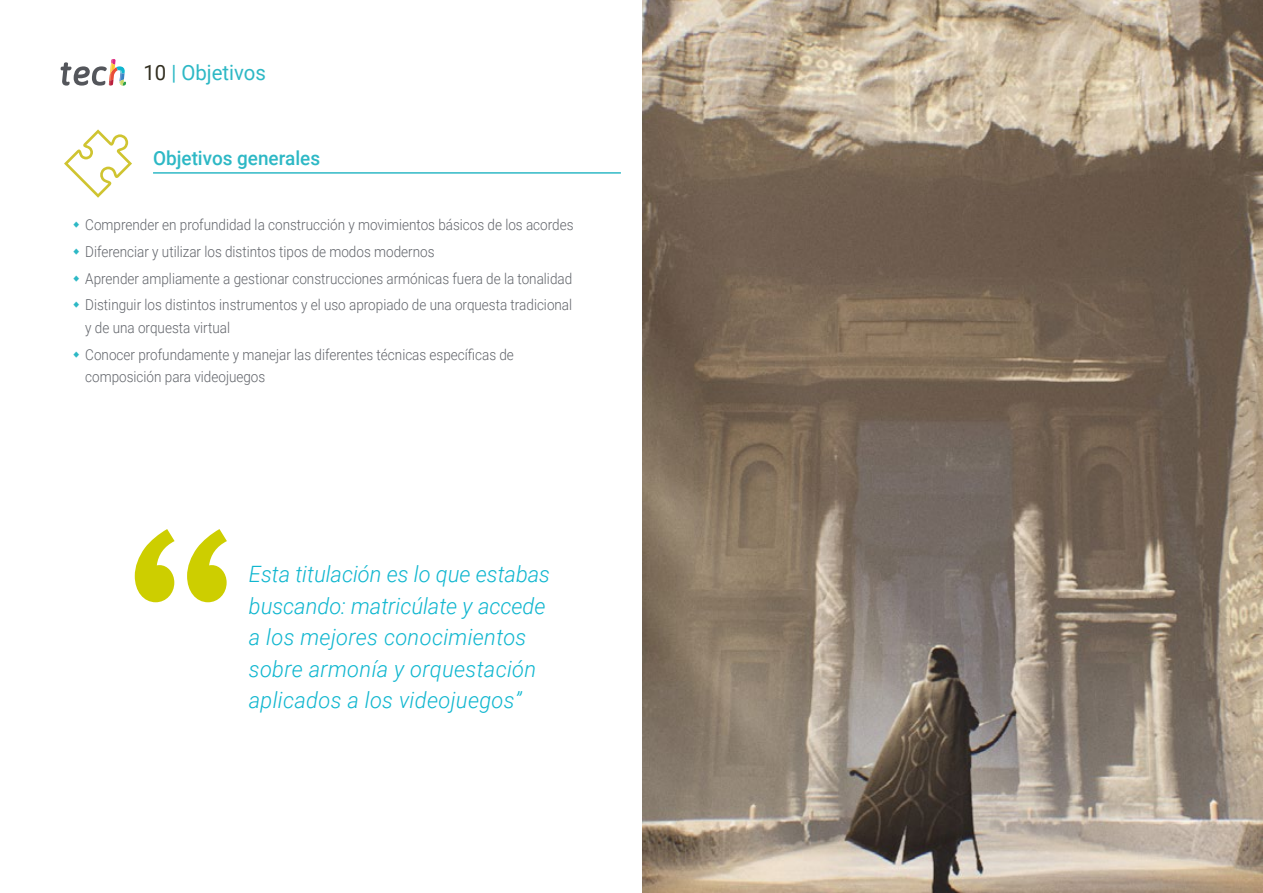
<style>
.page{position:relative;width:1263px;height:893px;background:#fff}
.page>*{position:absolute;margin:0;border:0;box-sizing:border-box;transform-origin:0 0}
.t1{font:italic 300 22.5px/31.5px "Roboto";letter-spacing:.015em;color:#0fb6cf}
.t2{font:21px "Roboto";color:#2db8c5}
.t3{font:500 19.5px "Roboto";color:#2db8c5}
.t4{font:300 15px/26.7px "Roboto";color:#61646a;scale:.9 1}
.s1{color:#312e20}
</style>
<div class="page">
<hr style="left:153px;top:173px;width:468px;height:1px;background:#2db8c5">
<svg style="left:64px;top:129px;width:68px;height:69px"></svg>
<img style="left:642px;top:0;width:621px;height:893px">
<svg style="left:61px;top:59px;width:65px;height:27px"></svg>
<svg style="left:135px;top:529px;width:92px;height:73px"></svg>
<h2 class="t2" style="left:144px;top:57px;width:124px"><span class="s1">10</span> | Objetivos</h2>
<h3 class="t3" style="left:153px;top:144px;width:169px">Objetivos generales</h3>
<p class="t4" style="left:85px;top:211px;width:544px">Comprender en profundidad la construcción y movimientos básicos de los acordes Diferenciar y utilizar los distintos tipos de modos modernos<br>Aprender ampliamente a gestionar construcciones armónicas fuera de la tonalidad Distinguir los distintos instrumentos y el uso apropiado de una orquesta tradicional</p>
<p class="t4" style="left:85px;top:314px;width:478px">y de una orquesta virtual<br>Conocer profundamente y manejar las diferentes técnicas específicas de</p>
<p class="t4" style="left:85px;top:363px;width:202px">composición para videojuegos</p>
<h1 class="t1" style="left:249px;top:558px;width:303px">Esta titulación es lo que estabas buscando: matricúlate y accede a los mejores conocimientos sobre armonía y orquestación aplicados a los videojuegos”</h1>
</div>
